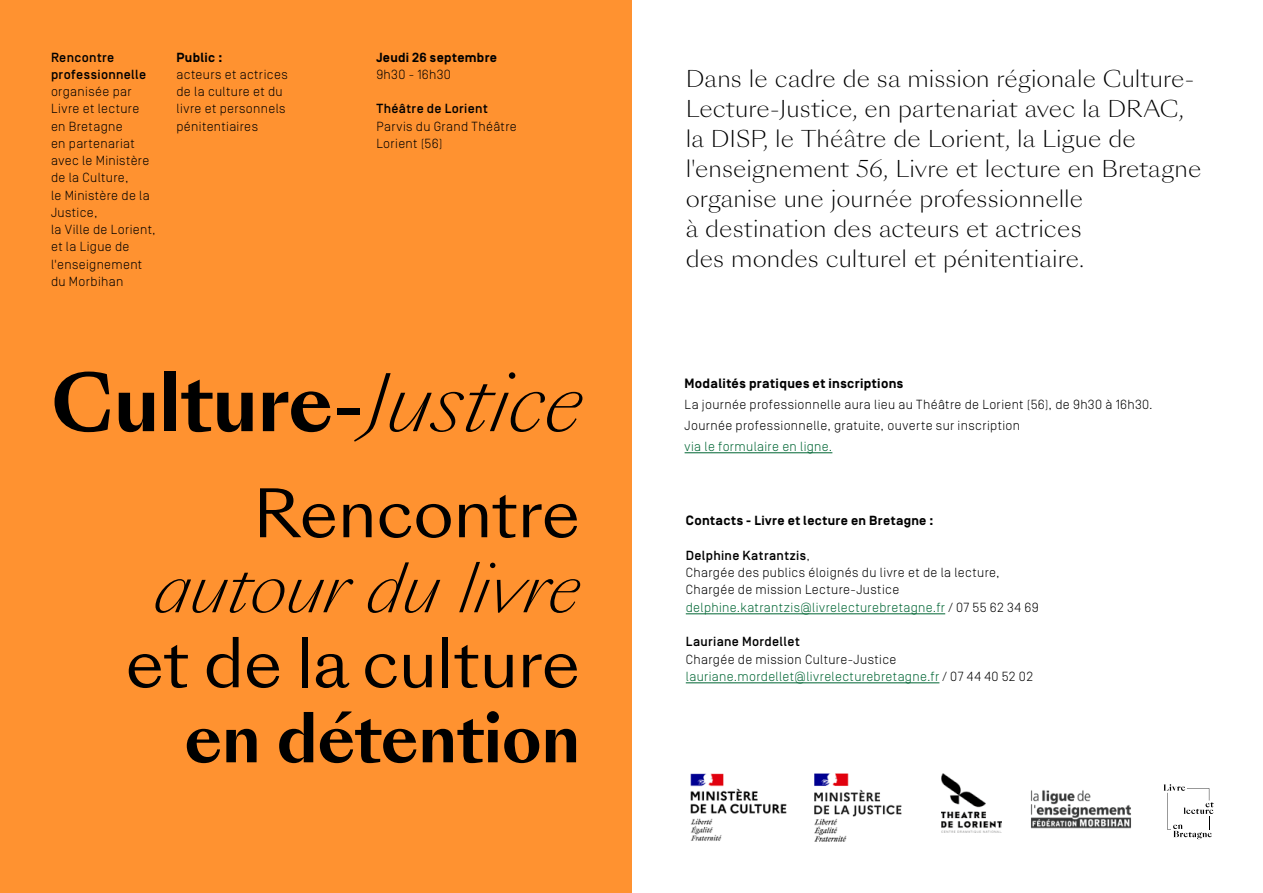
<style>
.page{position:relative;width:1263px;height:893px;background:#fff}
.page>*{position:absolute;margin:0;border:0;box-sizing:border-box;transform-origin:0 0}
.t1{font:700 76.5px "Sang Bleu Sunrise";letter-spacing:-.01em;color:#000}
.t2{font:64.5px "Sang Bleu Sunrise Livre";letter-spacing:-.01em;color:#000}
.t3{font:italic 300 64.5px "Sang Bleu Sunrise";letter-spacing:-.01em;color:#000}
.t4{font:700 64.5px "Sang Bleu Sunrise";letter-spacing:-.01em;color:#000}
.t5{font:300 22.5px/30px "Sang Bleu Sunrise";letter-spacing:.005em;color:#000}
.t6{font:700 13.5px "Simplon Norm";letter-spacing:.025em;color:#000}
.t7{font:300 13.2px/17.2px "Simplon Norm";letter-spacing:.025em;color:#000}
.t8{font:500 13.2px/17.2px "Simplon Norm";letter-spacing:.025em;color:#000}
.t9{font:700 13.2px "Simplon Norm";letter-spacing:.025em;color:#000}
.t10{font:300 13.2px "Simplon Norm";letter-spacing:.025em;color:#006634}
.s1{font-weight:300;font-style:italic}
.s2{font-size:13.5px}
.s3{font-weight:500}
.s4{color:#006634}
</style>
<div class="page">
<div style="left:0;top:0;width:631px;height:893px;background:#ff9230"></div>
<svg style="left:1163px;top:784px;width:51px;height:55px"></svg>
<hr style="left:686px;top:613px;width:259px;height:1px;background:#006634">
<hr style="left:686px;top:682px;width:253px;height:1px;background:#006634">
<img style="left:942px;top:773px;width:59px;height:60px">
<img style="left:814px;top:773px;width:88px;height:69px">
<img style="left:1030px;top:790px;width:101px;height:39px">
<img style="left:690px;top:773px;width:97px;height:68px">
<hr style="left:685px;top:452px;width:147px;height:1px;background:#006634">
<p class="t8" style="left:51px;top:49px;width:97px">Rencontre professionnelle</p>
<p class="t7" style="left:51px;top:83px;width:106px">organisée par<br>Livre et lecture en Bretagne<br>en partenariat avec le Ministère de la Culture,<br>le Ministère de la<br>Justice,<br>la Ville de Lorient, et la Ligue de l'enseignement du Morbihan</p>
<p class="t9" style="left:176px;top:50px;width:47px">Public :</p>
<p class="t7" style="left:176px;top:66px;width:113px">acteurs et actrices de la culture et du livre et personnels pénitentiaires</p>
<p class="t9" style="left:376px;top:50px;width:122px">Jeudi 26 septembre</p>
<p class="t7" style="left:376px;top:66px;width:76px">9h30 - 16h30</p>
<p class="t8" style="left:376px;top:101px;width:113px">Théâtre de Lorient</p>
<p class="t7" style="left:376px;top:118px;width:142px">Parvis du Grand Théâtre<br>Lorient (56)</p>
<h1 class="t1" style="left:51px;top:349px;width:533px">Culture-<span class="s1">Justice</span></h1>
<h2 class="t2" style="left:253px;top:468px;width:329px">Rencontre</h2>
<h2 class="t3" style="left:154px;top:545px;width:428px">autour du livre</h2>
<h2 class="t2" style="left:125px;top:618px;width:457px">et de la culture</h2>
<h2 class="t4" style="left:184px;top:693px;width:398px">en détention</h2>
<p class="t5" style="left:686px;top:65px;width:517px">Dans le cadre de sa mission régionale Culture-Lecture-Justice, en partenariat avec la DRAC, la DISP, le Théâtre de Lorient, la Ligue de l'enseignement 56, Livre et lecture en Bretagne organise une journée professionnelle<br>à destination des acteurs et actrices<br>des mondes culturel et pénitentiaire.</p>
<p class="t6" style="left:685px;top:376px;width:220px">Modalités pratiques et inscriptions</p>
<p class="t7" style="left:685px;top:394px;width:470px;line-height:21px">La journée professionnelle aura lieu au Théâtre de Lorient (56), de 9h30 à 16h30.<br>Journée professionnelle, gratuite, ouverte sur inscription</p>
<p class="t10" style="left:685px;top:439px;width:149px">via le formulaire en ligne.</p>
<p class="t9" style="left:686px;top:514px;width:249px"><span class="s2">Contacts -</span> Livre et lecture en Bretagne :</p>
<p class="t7" style="left:686px;top:547px;width:355px"><span class="s3">Delphine Katrantzis</span>,<br>Chargée des publics éloignés du livre et de la lecture, Chargée de mission Lecture-Justice <span class="s4">delphine.katrantzis@livrelecturebretagne.fr</span> / 07 55 62 34 69</p>
<p class="t8" style="left:686px;top:634px;width:115px">Lauriane Mordellet</p>
<p class="t7" style="left:686px;top:650px;width:349px">Chargée de mission Culture-Justice <span class="s4">lauriane.mordellet@livrelecturebretagne.fr</span> / 07 44 40 52 02</p>
</div>
